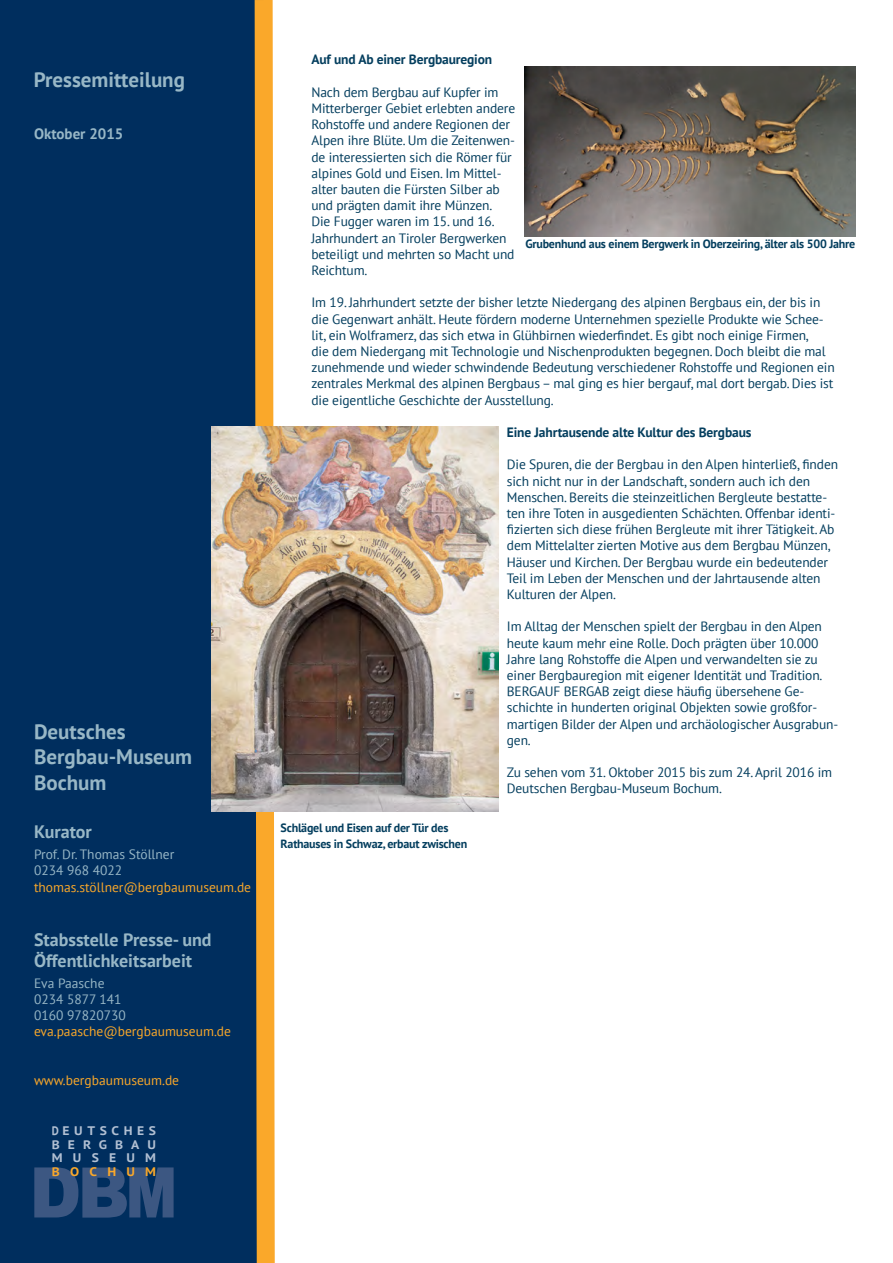
<style>
.page{position:relative;width:893px;height:1263px;background:#fff}
.page>*{position:absolute;margin:0;border:0;box-sizing:border-box;transform-origin:0 0}
.t1{font:700 21px "PT Sans";color:#98b7c6}
.t2{font:700 18px "PT Sans";color:#98b7c6}
.Datum{font:700 15px "PT Sans";color:#98b7c6}
.t3{font:13.5px/16.2px "PT Sans";letter-spacing:-.01em;color:#043e5e}
.t4{font:13.5px "PT Sans";color:#faa82a}
.t5{font:13.5px "PT Sans";color:#98b7c6}
.t6{font:700 13.5px "PT Sans";letter-spacing:-.01em;color:#043e5e}
.t7{font:700 12.45px/13.6px "PT Sans";letter-spacing:.595em;color:#b2c0d3;text-align:justify;scale:.88 1}
.t8{font:700 12.45px "PT Sans";letter-spacing:.755em;color:#faa82a;scale:1.1 1}
.Fließtext{font:700 12px/16.2px "PT Sans";letter-spacing:-.02em;color:#043e5e}
</style>
<div class="page">
<div style="left:0;top:0;width:264px;height:1263px;background:#002e5e"></div>
<svg style="left:246px;top:0;width:38px;height:1263px"></svg>
<svg style="left:34px;top:1167px;width:140px;height:50px"></svg>
<img style="left:211px;top:427px;width:287px;height:384px">
<img style="left:524px;top:67px;width:331px;height:170px">
<h1 class="t1" style="left:34px;top:66px;width:153px">Pressemitteilung</h1>
<p class="Datum" style="left:34px;top:124px;width:91px">Oktober 2015</p>
<p class="t1" style="left:34px;top:718px;width:93px">Deutsches</p>
<p class="t1" style="left:34px;top:743px;width:160px">Bergbau-Museum</p>
<p class="t1" style="left:34px;top:768px;width:74px">Bochum</p>
<p class="t2" style="left:34px;top:820px;width:59px">Kurator</p>
<p class="t5" style="left:34px;top:846px;width:142px">Prof. Dr. Thomas Stöllner</p>
<p class="t5" style="left:34px;top:862px;width:90px">0234 968 4022</p>
<p class="t4" style="left:34px;top:878px;width:219px">thomas.stöllner@bergbaumuseum.de</p>
<p class="t2" style="left:34px;top:927px;width:179px">Stabsstelle Presse- und</p>
<p class="t2" style="left:34px;top:948px;width:160px">Öffentlichkeitsarbeit</p>
<p class="t5" style="left:34px;top:974px;width:72px">Eva Paasche</p>
<p class="t5" style="left:34px;top:990px;width:89px">0234 5877 141</p>
<p class="t5" style="left:34px;top:1006px;width:93px">0160 97820730</p>
<p class="t4" style="left:34px;top:1023px;width:199px">eva.paasche@bergbaumuseum.de</p>
<p class="t4" style="left:34px;top:1071px;width:147px">www.bergbaumuseum.de</p>
<p class="t7" style="left:52px;top:1123px;width:120px">DEUTSCHES BERGBAU MUSEUM</p>
<p class="t8" style="left:52px;top:1164px;width:96px">BOCHUM</p>
<p class="t6" style="left:311px;top:51px;width:182px">Auf und Ab einer Bergbauregion</p>
<p class="t3" style="left:311px;top:84px;width:205px">Nach dem Bergbau auf Kupfer im<br>Mitterberger Gebiet erlebten andere<br>Rohstoffe und andere Regionen der<br>Alpen ihre Blüte. Um die Zeitenwen&shy;de interessierten sich die Römer für alpines Gold und Eisen. Im Mittel&shy;alter bauten die Fürsten Silber ab und prägten damit ihre Münzen.<br>Die Fugger waren im 15. und 16.<br>Jahrhundert an Tiroler Bergwerken beteiligt und mehrten so Macht und<br>Reichtum.</p>
<p class="t3" style="left:311px;top:294px;width:525px">Im 19. Jahrhundert setzte der bisher letzte Niedergang des alpinen Bergbaus ein, der bis in die Gegenwart anhält. Heute fördern moderne Unternehmen spezielle Produkte wie Schee&shy;lit, ein Wolframerz, das sich etwa in Glühbirnen wiederfindet. Es gibt noch einige Firmen,<br>die dem Niedergang mit Technologie und Nischenprodukten begegnen. Doch bleibt die mal zunehmende und wieder schwindende Bedeutung verschiedener Rohstoffe und Regionen ein zentrales Merkmal des alpinen Bergbaus – mal ging es hier bergauf, mal dort bergab. Dies ist die eigentliche Geschichte der Ausstellung.</p>
<p class="t6" style="left:507px;top:423px;width:246px">Eine Jahrtausende alte Kultur des Bergbaus</p>
<p class="t3" style="left:507px;top:456px;width:333px">Die Spuren, die der Bergbau in den Alpen hinterließ, finden sich nicht nur in der Landschaft, sondern auch ich den Menschen. Bereits die steinzeitlichen Bergleute bestatte&shy;ten ihre Toten in ausgedienten Schächten. Offenbar identi&shy;fizierten sich diese frühen Bergleute mit ihrer Tätigkeit. Ab dem Mittelalter zierten Motive aus dem Bergbau Münzen, Häuser und Kirchen. Der Bergbau wurde ein bedeutender Teil im Leben der Menschen und der Jahrtausende alten Kulturen der Alpen.</p>
<p class="t3" style="left:507px;top:618px;width:333px">Im Alltag der Menschen spielt der Bergbau in den Alpen heute kaum mehr eine Rolle. Doch prägten über 10.000<br>Jahre lang Rohstoffe die Alpen und verwandelten sie zu einer Bergbauregion mit eigener Identität und Tradition.<br>BERGAUF BERGAB zeigt diese häufig übersehene Ge&shy;schichte in hunderten original Objekten sowie großfor&shy;martigen Bilder der Alpen und archäologischer Ausgrabun&shy;gen.</p>
<p class="t3" style="left:507px;top:764px;width:327px">Zu sehen vom 31. Oktober 2015 bis zum 24. April 2016 im<br>Deutschen Bergbau-Museum Bochum.</p>
<p class="Fließtext" style="left:525px;top:236px;width:331px">Grubenhund aus einem Bergwerk in Oberzeiring, älter als 500 Jahre</p>
<p class="Fließtext" style="left:281px;top:819px;width:188px">Schlägel und Eisen auf der Tür des<br>Rathauses in Schwaz, erbaut zwischen</p>
</div>
